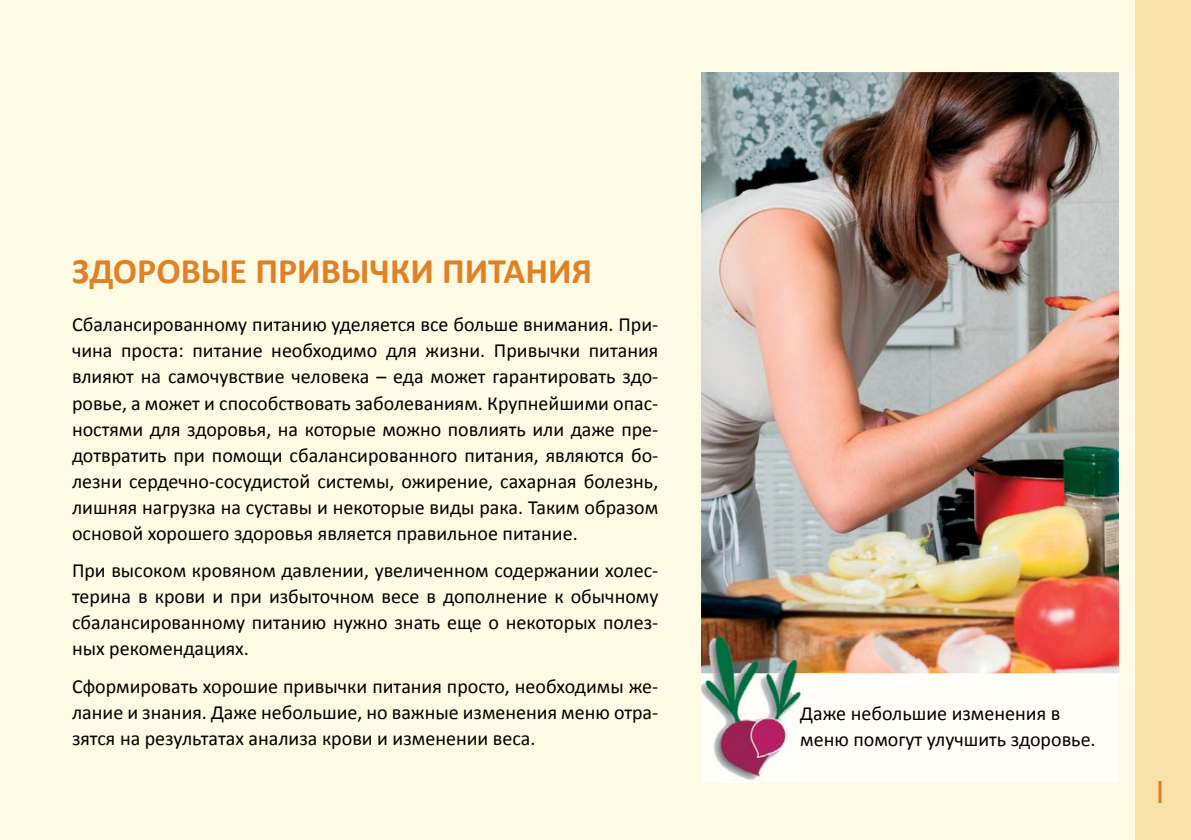
<style>
.page{position:relative;width:1191px;height:840px;background:#fff}
.page>*{position:absolute;margin:0;border:0;box-sizing:border-box;transform-origin:0 0}
.t1{font:700 36px "Calibri";color:#e28025}
.t2{font:32px "Gill Sans";color:#e28025}
.t3{font:20px/26px "Calibri";color:#000;text-align:justify}
</style>
<div class="page">
<div style="left:0;top:0;width:1191px;height:839px;background:#fdfbe4"></div>
<div style="left:1135px;top:0;width:56px;height:839px;background:#fae3aa"></div>
<img style="left:701px;top:72px;width:418px;height:601px">
<div style="left:808px;top:674px;width:311px;height:108px;background:#fffef8"></div>
<img style="left:808px;top:673px;width:311px;height:1px">
<img style="left:701px;top:631px;width:107px;height:152px">
<h1 class="t1" style="left:72px;top:248px;width:522px">ЗДОРОВЫЕ ПРИВЫЧКИ ПИТАНИЯ</h1>
<p class="t3" style="left:72px;top:310px;width:588px">Сбалансированному питанию уделяется все больше внимания. При&shy;чина проста: питание необходимо для жизни. Привычки питания влияют на самочувствие человека – еда может гарантировать здо&shy;ровье, а может и способствовать заболеваниям. Крупнейшими опас&shy;ностями для здоровья, на которые можно повлиять или даже пре&shy;дотвратить при помощи сбалансированного питания, являются бо&shy;лезни сердечно-сосудистой системы, ожирение, сахарная болезнь, лишняя нагрузка на суставы и некоторые виды рака. Таким образом основой хорошего здоровья является правильное питание.</p>
<p class="t3" style="left:72px;top:556px;width:588px">При высоком кровяном давлении, увеличенном содержании холес&shy;терина в крови и при избыточном весе в дополнение к обычному сбалансированному питанию нужно знать еще о некоторых полез&shy;ных рекомендациях.</p>
<p class="t3" style="left:72px;top:671px;width:588px">Сформировать хорошие привычки питания просто, необходимы же&shy;лание и знания. Даже небольшие, но важные изменения меню отра&shy;зятся на результатах анализа крови и изменении веса.</p>
<p class="t3" style="left:800px;top:699px;width:297px">Даже небольшие изменения в меню помогут улучшить здоровье.</p>
<h2 class="t2" style="left:1152px;top:772px;width:17px">1</h2>
</div>
